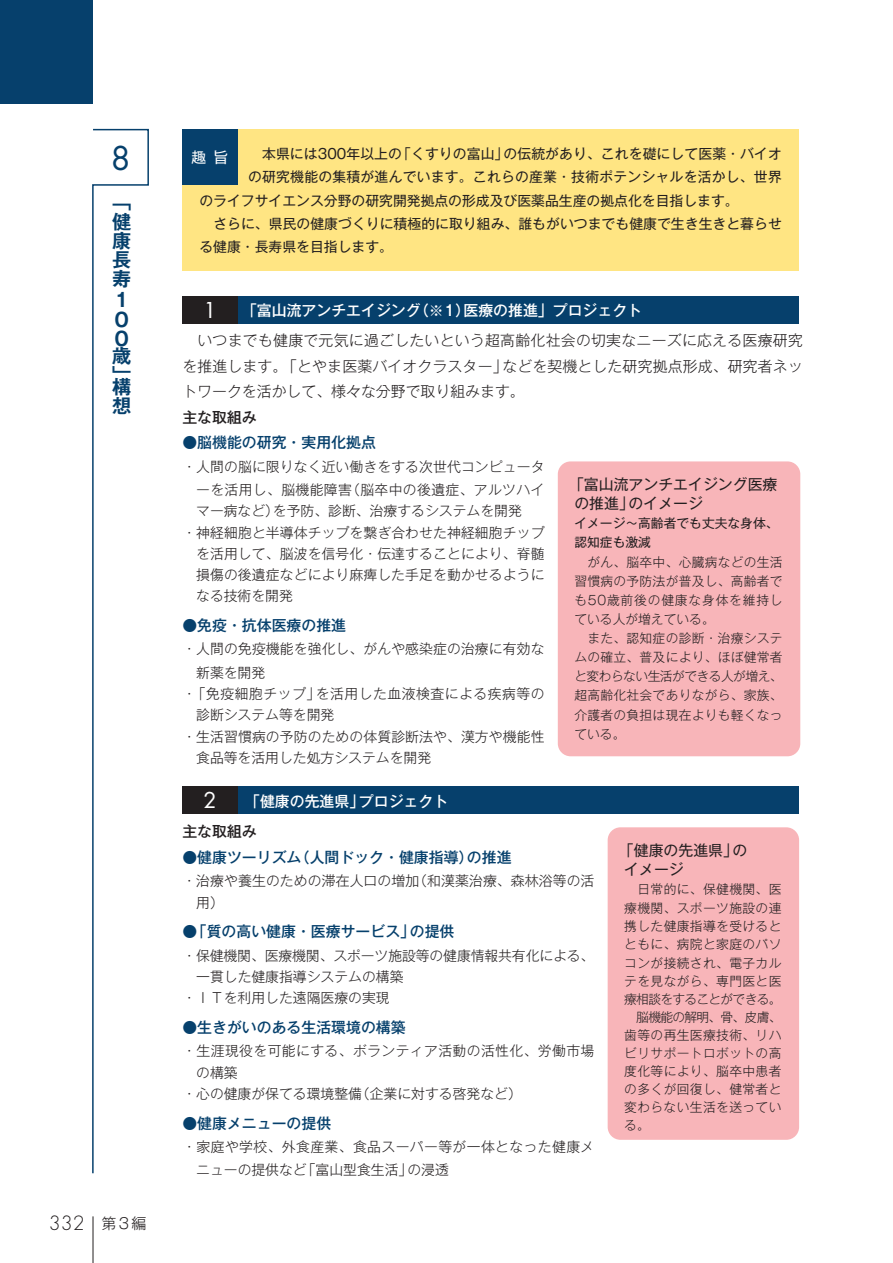
<style>
.page{position:relative;width:893px;height:1263px;background:#fff}
.page>*{position:absolute;margin:0;border:0;box-sizing:border-box;transform-origin:0 0}
.t1{font:31.95px "Futura";color:#06406c}
.t2{font:21.3px "Futura";color:#fff}
.t3{font:19.2px/19.2px "Gothic MB101 De B";color:#06406c;text-align:justify}
.t4{font:300 19.2px "Futura";color:#231f20}
.t5{font:14.85px/25.5px "Gothic MB101 Lig 83 pv RKSJ H";letter-spacing:.01em;color:#231f20;text-align:justify}
.t6{font:500 14.85px "Gothic MB101";color:#06406c}
.t7{font:500 14.85px "Gothic MB101";color:#fff}
.t8{font:14.85px/19.2px "Gothic MB101";color:#231f20}
.t9{font:500 14.85px "Gothic MB101";color:#231f20}
.t10{font:14.85px "Gothic MB101";color:#fff}
.t11{font:13.8px/23.4px "Gothic MB101 Lig 83 pv RKSJ H";letter-spacing:.01em;color:#231f20}
.t12{font:13.8px "Gothic MB101";letter-spacing:.005em;color:#231f20}
.t13{font:13.8px/23.4px "Gothic MB101 Lig 83 pv RKSJ H";letter-spacing:.03em;color:#231f20}
.t14{font:13.8px "Gothic MB101 Lig 83 pv RKSJ H";letter-spacing:.035em;color:#231f20}
.t15{font:12.75px/19.2px "Gothic MB101 Lig 83 pv RKSJ H";letter-spacing:.03em;color:#231f20;text-align:justify}
.t16{font:12.75px "Gothic MB101 Lig 83 pv RKSJ H";letter-spacing:-.055em;color:#231f20}
.t17{font:12.75px/19.2px "Gothic MB101";color:#231f20}
.s1{font-family:"Gothic MB101 Lig 83 pv RKSJ H";font-weight:400;font-size:14.85px}
</style>
<div class="page">
<div style="left:0;top:0;width:93px;height:104px;background:#06406c"></div>
<div style="left:182px;top:296px;width:617px;height:28px;background:#06406c"></div>
<div style="left:182px;top:296px;width:55px;height:28px;background:#231f20"></div>
<div style="left:182px;top:130px;width:617px;height:141px;background:#ffe583"></div>
<div style="left:558px;top:461px;width:242px;height:295px;background:#f8b5b9;border-radius:13px"></div>
<svg style="left:92px;top:128px;width:57px;height:1046px"></svg>
<hr style="left:93px;top:1216px;width:1px;height:47px;background:#231f20">
<div style="left:182px;top:130px;width:55px;height:55px;background:#06406c"></div>
<div style="left:182px;top:786px;width:617px;height:28px;background:#06406c"></div>
<div style="left:182px;top:786px;width:55px;height:28px;background:#231f20"></div>
<div style="left:607px;top:827px;width:192px;height:313px;background:#f8b5b9;border-radius:13px"></div>
<h1 class="t1" style="left:111px;top:136px;width:21px">8</h1>
<p class="t10" style="left:191px;top:147px;width:38px">趣旨</p>
<p class="t12" style="left:262px;top:144px;width:521px">本県には300年以上の「くすりの富山」の伝統があり、これを礎にして医薬・バイオ</p>
<p class="t12" style="left:248px;top:167px;width:535px">の研究機能の集積が進んでいます。これらの産業・技術ポテンシャルを活かし、世界</p>
<p class="t12" style="left:199px;top:191px;width:540px">のライフサイエンス分野の研究開発拠点の形成及び医薬品生産の拠点化を目指します。</p>
<p class="t12" style="left:213px;top:214px;width:570px">さらに、県民の健康づくりに積極的に取り組み、誰もがいつまでも健康で生き生きと暮らせ</p>
<p class="t12" style="left:199px;top:238px;width:195px">る健康・長寿県を目指します。</p>
<h3 class="t3" style="left:112px;top:191px;width:21px">「健康長寿</h3>
<h3 class="t3" style="left:114px;top:289px;width:16px">1<br>0<br>0</h3>
<h3 class="t3" style="left:112px;top:344px;width:21px">歳」</h3>
<h3 class="t3" style="left:112px;top:375px;width:21px">構想</h3>
<h2 class="t2" style="left:203px;top:295px;width:15px">1</h2>
<p class="t7" style="left:242px;top:300px;width:401px">「富山流アンチエイジング（※1）医療の推進」プロジェクト</p>
<p class="t5" style="left:182px;top:327px;width:622px;text-indent:15px">いつまでも健康で元気に過ごしたいという超高齢化社会の切実なニーズに応える医療研究を推進します。「とやま医薬バイオクラスター」などを契機とした研究拠点形成、研究者ネットワークを活かして、様々な分野で取り組みます。</p>
<p class="t9" style="left:182px;top:407px;width:76px">主な取組み</p>
<p class="t6" style="left:182px;top:432px;width:195px">●脳機能の研究・実用化拠点</p>
<p class="t11" style="left:182px;top:453px;width:363px;text-align:right">・人間の脳に限りなく近い働きをする次世代コンピューターを活用し、脳機能障害（脳卒中の後遺症、アルツハイ</p>
<p class="t11" style="left:196px;top:498px;width:327px">マー病など）を予防、診断、治療するシステムを開発</p>
<p class="t11" style="left:182px;top:519px;width:363px">・神経細胞と半導体チップを繋ぎ合わせた神経細胞チップ</p>
<p class="t11" style="left:196px;top:541px;width:350px">を活用して、脳波を信号化・伝達することにより、脊髄</p>
<p class="t11" style="left:196px;top:562px;width:350px">損傷の後遺症などにより麻痺した手足を動かせるように</p>
<p class="t11" style="left:196px;top:583px;width:98px">なる技術を開発</p>
<p class="t6" style="left:182px;top:615px;width:165px">●免疫・抗体医療の推進</p>
<p class="t11" style="left:196px;top:636px;width:350px;text-indent:-14px">・人間の免疫機能を強化し、がんや感染症の治療に有効な新薬を開発</p>
<p class="t14" style="left:182px;top:684px;width:363px">・「免疫細胞チップ」を活用した血液検査による疾病等の</p>
<p class="t11" style="left:196px;top:702px;width:140px">診断システム等を開発</p>
<p class="t11" style="left:182px;top:723px;width:363px">・生活習慣病の予防のための体質診断法や、漢方や機能性</p>
<p class="t11" style="left:196px;top:745px;width:236px">食品等を活用した処方システムを開発</p>
<p class="t8" style="left:574px;top:473px;width:204px;text-indent:-5px">「富山流アンチエイジング医療の推進」のイメージ</p>
<p class="t17" style="left:574px;top:513px;width:206px">イメージ～高齢者でも丈夫な身体、認知症も激減</p>
<p class="t15" style="left:574px;top:551px;width:210px;text-indent:13px">がん、脳卒中、心臓病などの生活習慣病の予防法が普及し、高齢者でも50歳前後の健康な身体を維持している人が増えている。</p>
<p class="t15" style="left:574px;top:628px;width:210px;text-indent:13px">また、認知症の診断・治療システムの確立、普及により、ほぼ健常者と変わらない生活ができる人が増え、超高齢化社会でありながら、家族、介護者の負担は現在よりも軽くなっている。</p>
<h3 class="t4" style="left:49px;top:1211px;width:99px">332 <span class="s1">第3編</span></h3>
<h2 class="t2" style="left:203px;top:786px;width:15px">2</h2>
<p class="t7" style="left:245px;top:791px;width:204px">「健康の先進県」プロジェクト</p>
<p class="t9" style="left:182px;top:821px;width:76px">主な取組み</p>
<p class="t6" style="left:182px;top:847px;width:331px">●健康ツーリズム（人間ドック・健康指導）の推進</p>
<p class="t11" style="left:196px;top:869px;width:400px;line-height:21.3px;text-indent:-14px">・治療や養生のための滞在人口の増加（和漢薬治療、森林浴等の活用）</p>
<p class="t6" style="left:182px;top:921px;width:274px">●「質の高い健康・医療サービス」の提供</p>
<p class="t11" style="left:182px;top:943px;width:413px">・保健機関、医療機関、スポーツ施設等の健康情報共有化による、</p>
<p class="t11" style="left:196px;top:964px;width:209px">一貫した健康指導システムの構築</p>
<p class="t11" style="left:182px;top:985px;width:209px">・ＩＴを利用した遠隔医療の実現</p>
<p class="t6" style="left:182px;top:1017px;width:225px">●生きがいのある生活環境の構築</p>
<p class="t13" style="left:182px;top:1038px;width:413px">・生涯現役を可能にする、ボランティア活動の活性化、労働市場</p>
<p class="t11" style="left:196px;top:1059px;width:43px">の構築</p>
<p class="t11" style="left:182px;top:1081px;width:341px">・心の健康が保てる環境整備（企業に対する啓発など）</p>
<p class="t6" style="left:182px;top:1113px;width:150px">●健康メニューの提供</p>
<p class="t13" style="left:196px;top:1134px;width:400px;text-indent:-14px">・家庭や学校、外食産業、食品スーパー等が一体となった健康メニューの提供など「富山型食生活」の浸透</p>
<p class="t8" style="left:624px;top:839px;width:125px;text-indent:-5px">「健康の先進県」のイメージ</p>
<p class="t15" style="left:637px;top:879px;width:146px">日常的に、保健機関、医</p>
<p class="t15" style="left:624px;top:898px;width:159px">療機関、スポーツ施設の連</p>
<p class="t15" style="left:624px;top:916px;width:159px">携した健康指導を受けると</p>
<p class="t15" style="left:624px;top:934px;width:159px">ともに、病院と家庭のパソ</p>
<p class="t15" style="left:624px;top:952px;width:159px">コンが接続され、電子カル</p>
<p class="t15" style="left:624px;top:970px;width:159px">テを見ながら、専門医と医</p>
<p class="t16" style="left:624px;top:990px;width:159px">療相談をすることができる。</p>
<p class="t16" style="left:636px;top:1008px;width:147px">脳機能の解明、骨、皮膚、</p>
<p class="t15" style="left:624px;top:1024px;width:159px">歯等の再生医療技術、リハ</p>
<p class="t15" style="left:624px;top:1042px;width:159px">ビリサポートロボットの高</p>
<p class="t15" style="left:624px;top:1060px;width:159px">度化等により、脳卒中患者</p>
<p class="t15" style="left:624px;top:1078px;width:159px">の多くが回復し、健常者と</p>
<p class="t15" style="left:624px;top:1097px;width:159px">変わらない生活を送ってい</p>
<p class="t15" style="left:624px;top:1115px;width:27px">る。</p>
</div>
